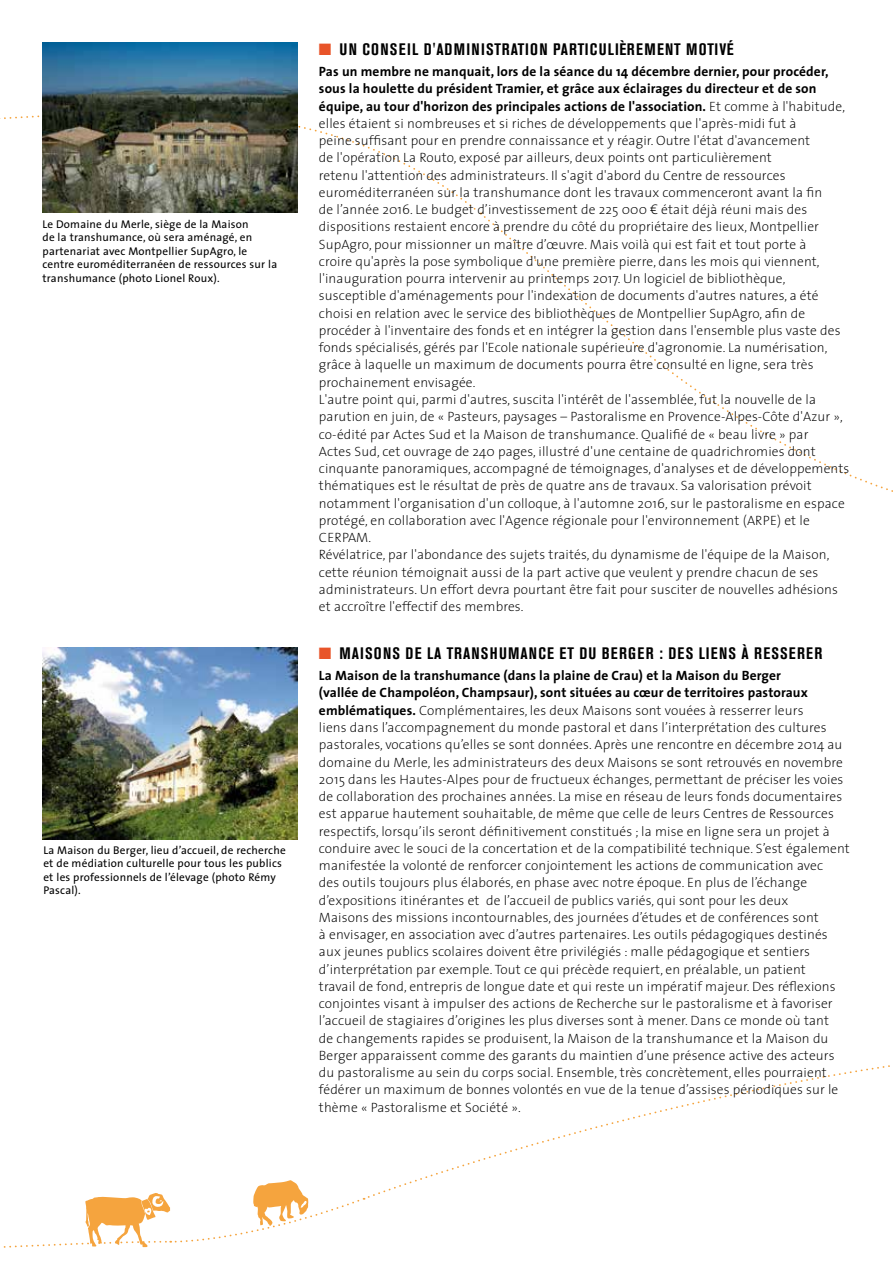
<style>
.page{position:relative;width:893px;height:1263px;background:#fff}
.page>*{position:absolute;margin:0;border:0;box-sizing:border-box;transform-origin:0 0}
.t1{font:700 condensed 16.5px "Akzidenz Grotesk BE";letter-spacing:.06em;color:#000}
.t2{font:200 13.5px/17.2px "The Sans";letter-spacing:.01em;color:#000}
.t3{font:11.25px/13.5px "The Sans";letter-spacing:.02em;color:#000}
.s1{color:#e85429}
.s2{font-weight:700}
.s3{font-family:"Fedra Sans Light TF";font-weight:400}
</style>
<div class="page">
<svg style="left:0;top:85px;width:481px;height:129px"></svg>
<svg style="left:367px;top:1065px;width:523px;height:133px"></svg>
<svg style="left:3px;top:1180px;width:362px;height:68px"></svg>
<img style="left:43px;top:43px;width:255px;height:170px">
<img style="left:43px;top:647px;width:255px;height:193px">
<p class="t3" style="left:43px;top:217px;width:236px">Le Domaine du Merle, siège de la Maison<br>de la transhumance, où sera aménagé, en partenariat avec Montpellier SupAgro, le centre euroméditerranéen de ressources sur la transhumance (photo Lionel Roux).</p>
<p class="t3" style="left:43px;top:843px;width:244px">La Maison du Berger, lieu d’accueil, de recherche et de médiation culturelle pour tous les publics et les professionnels de l’élevage (photo Rémy Pascal).</p>
<p class="t1" style="left:319px;top:39px;width:53px"><span class="s1">■</span>UNCONSEIL</p>
<p class="t1" style="left:424px;top:39px;width:22px">D'ADMINISTRATION</p>
<p class="t1" style="left:553px;top:39px;width:16px">PARTICULI</p>
<p class="t1" style="left:619px;top:39px;width:18px">ÈREMENT</p>
<p class="t1" style="left:686px;top:39px;width:9px">MOTI</p>
<p class="t1" style="left:719px;top:39px;width:16px">VÉ</p>
<p class="t2" style="left:319px;top:62px;width:532px"><span class="s2">Pas un membre ne manquait, lors de la séance du 14 décembre dernier, pour procéder, sous la houlette du président Tramier, et grâce aux éclairages du directeur et de son équipe, au tour d'horizon des principales actions de l'association.</span> Et comme à l'habitude, elles étaient si nombreuses et si riches de développements que l'après-midi fut à<br>peine suffisant pour en prendre connaissance et y réagir. Outre l'état d'avancement<br>de l'opération La Routo, exposé par ailleurs, deux points ont particulièrement<br>retenu l'attention des administrateurs. Il s'agit d'abord du Centre de ressources euroméditerranéen sur la transhumance dont les travaux commenceront avant la fin<br>de l’année 2016. Le budget d’investissement de 225 000 <span class="s3">€</span> était déjà réuni mais des dispositions restaient encore à prendre du côté du propriétaire des lieux, Montpellier SupAgro, pour missionner un maître d’œuvre. Mais voilà qui est fait et tout porte à<br>croire qu'après la pose symbolique d'une première pierre, dans les mois qui viennent, l'inauguration pourra intervenir au printemps 2017. Un logiciel de bibliothèque, susceptible d'aménagements pour l'indexation de documents d'autres natures, a été choisi en relation avec le service des bibliothèques de Montpellier SupAgro, afin de procéder à l'inventaire des fonds et en intégrer la gestion dans l'ensemble plus vaste des fonds spécialisés, gérés par l'Ecole nationale supérieure d'agronomie. La numérisation, grâce à laquelle un maximum de documents pourra être consulté en ligne, sera très prochainement envisagée.<br>L'autre point qui, parmi d'autres, suscita l'intérêt de l'assemblée, fut la nouvelle de la parution en juin, de « Pasteurs, paysages – Pastoralisme en Provence-Alpes-Côte d'Azur », co-édité par Actes Sud et la Maison de transhumance. Qualifié de « beau livre » par<br>Actes Sud, cet ouvrage de 240 pages, illustré d'une centaine de quadrichromies dont cinquante panoramiques, accompagné de témoignages, d'analyses et de développements thématiques est le résultat de près de quatre ans de travaux. Sa valorisation prévoit notamment l'organisation d'un colloque, à l'automne 2016, sur le pastoralisme en espace protégé, en collaboration avec l'Agence régionale pour l'environnement (ARPE) et le CERPAM.<br>Révélatrice, par l'abondance des sujets traités, du dynamisme de l'équipe de la Maison, cette réunion témoignait aussi de la part active que veulent y prendre chacun de ses administrateurs. Un effort devra pourtant être fait pour susciter de nouvelles adhésions et accroître l'effectif des membres.</p>
<p class="t1" style="left:319px;top:643px;width:42px"><span class="s1">■</span> MAISONS</p>
<p class="t1" style="left:406px;top:643px;width:52px">DELATRANSHUMANCE</p>
<p class="t1" style="left:559px;top:643px;width:118px">ET DU BERGER : DES</p>
<p class="t1" style="left:699px;top:643px;width:9px">LIENS</p>
<p class="t1" style="left:742px;top:643px;width:23px">À RESSERER</p>
<p class="t2" style="left:319px;top:667px;width:532px"><span class="s2">La Maison de la transhumance (dans la plaine de Crau) et la Maison du Berger<br>(vallée de Champoléon, Champsaur), sont situées au cœur de territoires pastoraux emblématiques.</span> Complémentaires, les deux Maisons sont vouées à resserrer leurs<br>liens dans l’accompagnement du monde pastoral et dans l’interprétation des cultures pastorales, vocations qu’elles se sont données. Après une rencontre en décembre 2014 au domaine du Merle, les administrateurs des deux Maisons se sont retrouvés en novembre 2015 dans les Hautes-Alpes pour de fructueux échanges, permettant de préciser les voies de collaboration des prochaines années. La mise en réseau de leurs fonds documentaires est apparue hautement souhaitable, de même que celle de leurs Centres de Ressources respectifs, lorsqu’ils seront définitivement constitués ; la mise en ligne sera un projet à conduire avec le souci de la concertation et de la compatibilité technique. S’est également manifestée la volonté de renforcer conjointement les actions de communication avec<br>des outils toujours plus élaborés, en phase avec notre époque. En plus de l’échange d’expositions itinérantes et de l’accueil de publics variés, qui sont pour les deux<br>Maisons des missions incontournables, des journées d’études et de conférences sont<br>à envisager, en association avec d’autres partenaires. Les outils pédagogiques destinés aux jeunes publics scolaires doivent être privilégiés : malle pédagogique et sentiers d’interprétation par exemple. Tout ce qui précède requiert, en préalable, un patient<br>travail de fond, entrepris de longue date et qui reste un impératif majeur. Des réflexions conjointes visant à impulser des actions de Recherche sur le pastoralisme et à favoriser l’accueil de stagiaires d’origines les plus diverses sont à mener. Dans ce monde où tant<br>de changements rapides se produisent, la Maison de la transhumance et la Maison du Berger apparaissent comme des garants du maintien d’une présence active des acteurs du pastoralisme au sein du corps social. Ensemble, très concrètement, elles pourraient fédérer un maximum de bonnes volontés en vue de la tenue d’assises périodiques sur le thème « Pastoralisme et Société ».</p>
</div>
